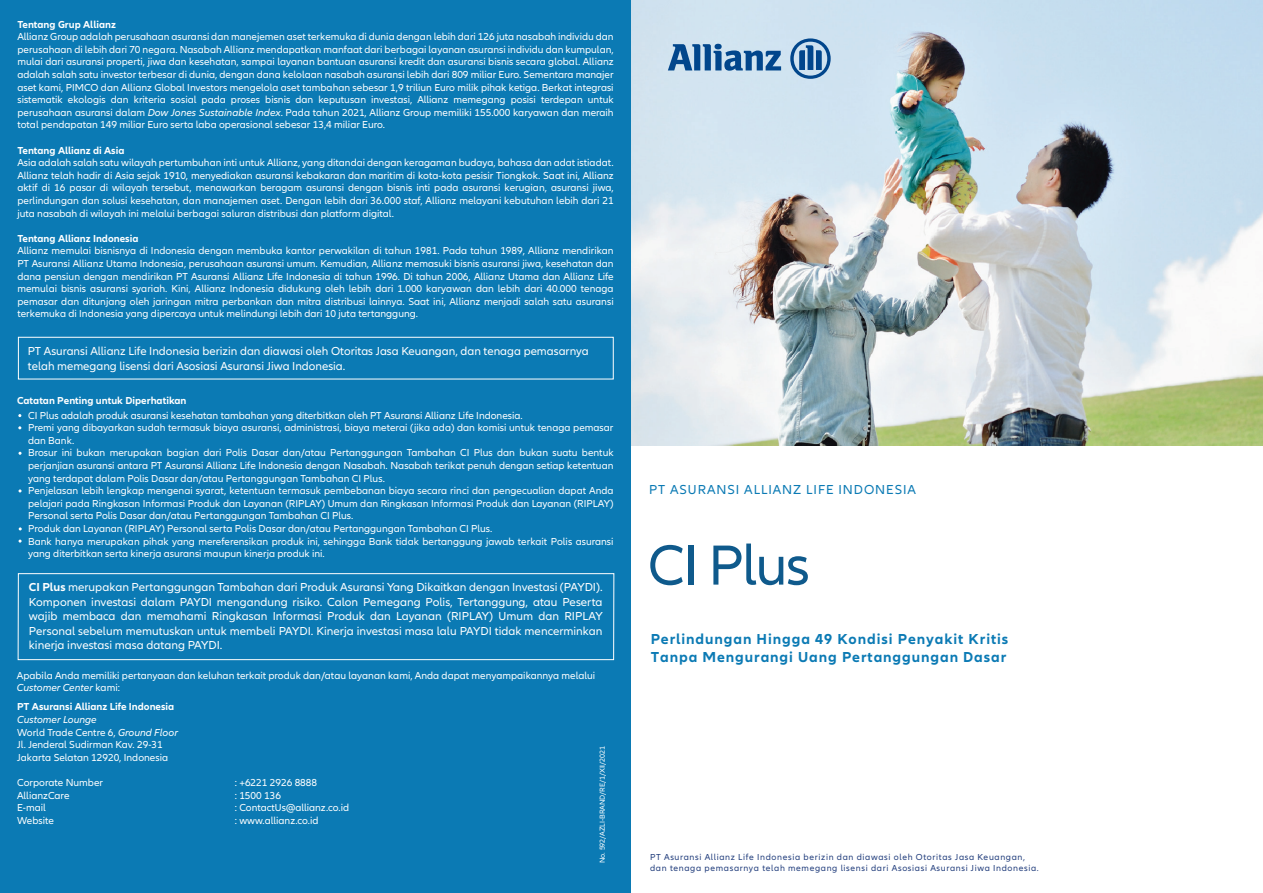
<style>
.page{position:relative;width:1263px;height:893px;background:#fff}
.page>*{position:absolute;margin:0;border:0;box-sizing:border-box;transform-origin:0 0}
.t1{font:58.5px "Allianz Neo";letter-spacing:-.025em;color:#0f5a8c}
.t2{font:700 15px/18px "Allianz Neo";letter-spacing:.06em;color:#0b7ab4}
.t3{font:13.5px "Allianz Neo";letter-spacing:.07em;color:#0b7ab4}
.t4{font:12px/14.4px "Allianz Neo";color:#fff}
.t5{font:10.5px/12.6px "Allianz Neo";color:#fff}
.t6{font:700 10.5px "Allianz Neo";color:#fff}
.t7{font:9px/10.8px "Allianz Neo";letter-spacing:.07em;color:#213d7c}
.t8{font:7.5px "Allianz Neo";letter-spacing:-.01em;color:#fff}
.s1{font-style:italic}
.s2{font-weight:700}
</style>
<div class="page">
<img style="left:630px;top:1px;width:633px;height:445px">
<svg style="left:668px;top:44px;width:113px;height:27px"></svg>
<svg style="left:790px;top:38px;width:41px;height:41px"></svg>
<div style="left:0;top:0;width:630px;height:893px;background:#0b7ab4"></div>
<div style="left:18px;top:337px;width:596px;height:42px;border:1px solid #fff"></div>
<div style="left:18px;top:573px;width:596px;height:87px;border:1px solid #fff"></div>
<p class="t6" style="left:17px;top:18px;width:100px">Tentang Grup Allianz</p>
<p class="t5" style="left:17px;top:31px;width:598px;text-align:justify">Allianz Group adalah perusahaan asuransi dan manejemen aset terkemuka di dunia dengan lebih dari 126 juta nasabah individu dan perusahaan di lebih dari 70 negara. Nasabah Allianz mendapatkan manfaat dari berbagai layanan asuransi individu dan kumpulan, mulai dari asuransi properti, jiwa dan kesehatan, sampai layanan bantuan asuransi kredit dan asuransi bisnis secara global. Allianz adalah salah satu investor terbesar di dunia, dengan dana kelolaan nasabah asuransi lebih dari 809 miliar Euro. Sementara manajer aset kami, PIMCO dan Allianz Global Investors mengelola aset tambahan sebesar 1,9 triliun Euro milik pihak ketiga. Berkat integrasi sistematik ekologis dan kriteria sosial pada proses bisnis dan keputusan investasi, Allianz memegang posisi terdepan untuk perusahaan asuransi dalam <span class="s1">Dow Jones Sustainable Index</span>. Pada tahun 2021, Allianz Group memiliki 155.000 karyawan dan meraih total pendapatan 149 miliar Euro serta laba operasional sebesar 13,4 miliar Euro.</p>
<p class="t6" style="left:17px;top:144px;width:109px">Tentang Allianz di Asia</p>
<p class="t5" style="left:17px;top:157px;width:598px;text-align:justify">Asia adalah salah satu wilayah pertumbuhan inti untuk Allianz, yang ditandai dengan keragaman budaya, bahasa dan adat istiadat.<br>Allianz telah hadir di Asia sejak 1910, menyediakan asuransi kebakaran dan maritim di kota-kota pesisir Tiongkok. Saat ini, Allianz aktif di 16 pasar di wilayah tersebut, menawarkan beragam asuransi dengan bisnis inti pada asuransi kerugian, asuransi jiwa, perlindungan dan solusi kesehatan, dan manajemen aset. Dengan lebih dari 36.000 staf, Allianz melayani kebutuhan lebih dari 21 juta nasabah di wilayah ini melalui berbagai saluran distribusi dan platform digital.</p>
<p class="t6" style="left:17px;top:232px;width:123px">Tentang Allianz Indonesia</p>
<p class="t5" style="left:17px;top:245px;width:598px;text-align:justify">Allianz memulai bisnisnya di Indonesia dengan membuka kantor perwakilan di tahun 1981. Pada tahun 1989, Allianz mendirikan PT Asuransi Allianz Utama Indonesia, perusahaan asuransi umum. Kemudian, Allianz memasuki bisnis asuransi jiwa, kesehatan dan dana pensiun dengan mendirikan PT Asuransi Allianz Life Indonesia di tahun 1996. Di tahun 2006, Allianz Utama dan Allianz Life memulai bisnis asuransi syariah. Kini, Allianz Indonesia didukung oleh lebih dari 1.000 karyawan dan lebih dari 40.000 tenaga pemasar dan ditunjang oleh jaringan mitra perbankan dan mitra distribusi lainnya. Saat ini, Allianz menjadi salah satu asuransi terkemuka di Indonesia yang dipercaya untuk melindungi lebih dari 10 juta tertanggung.</p>
<p class="t4" style="left:28px;top:344px;width:562px">PT Asuransi Allianz Life Indonesia berizin dan diawasi oleh Otoritas Jasa Keuangan, dan tenaga pemasarnya telah memegang lisensi dari Asosiasi Asuransi Jiwa Indonesia.</p>
<p class="t6" style="left:17px;top:395px;width:171px">Catatan Penting untuk Diperhatikan</p>
<p class="t5" style="left:28px;top:409px;width:587px">CI Plus adalah produk asuransi kesehatan tambahan yang diterbitkan oleh PT Asuransi Allianz Life Indonesia.<br>Premi yang dibayarkan sudah termasuk biaya asuransi, administrasi, biaya meterai (jika ada) dan komisi untuk tenaga pemasar dan Bank.<br>Brosur ini bukan merupakan bagian dari Polis Dasar dan/atau Pertanggungan Tambahan CI Plus dan bukan suatu bentuk perjanjian asuransi antara PT Asuransi Allianz Life Indonesia dengan Nasabah. Nasabah terikat penuh dengan setiap ketentuan yang terdapat dalam Polis Dasar dan/atau Pertanggungan Tambahan CI Plus.<br>Penjelasan lebih lengkap mengenai syarat, ketentuan termasuk pembebanan biaya secara rinci dan pengecualian dapat Anda pelajari pada Ringkasan Informasi Produk dan Layanan (RIPLAY) Umum dan Ringkasan Informasi Produk dan Layanan (RIPLAY)<br>Personal serta Polis Dasar dan/atau Pertanggungan Tambahan CI Plus.<br>Produk dan Layanan (RIPLAY) Personal serta Polis Dasar dan/atau Pertanggungan Tambahan CI Plus.<br>Bank hanya merupakan pihak yang mereferensikan produk ini, sehingga Bank tidak bertanggung jawab terkait Polis asuransi yang diterbitkan serta kinerja asuransi maupun kinerja produk ini.</p>
<p class="t4" style="left:29px;top:580px;width:575px;text-align:justify"><span class="s2">CI Plus</span> merupakan Pertanggungan Tambahan dari Produk Asuransi Yang Dikaitkan dengan Investasi (PAYDI).<br>Komponen investasi dalam PAYDI mengandung risiko. Calon Pemegang Polis, Tertanggung, atau Peserta wajib membaca dan memahami Ringkasan Informasi Produk dan Layanan (RIPLAY) Umum dan RIPLAY Personal sebelum memutuskan untuk membeli PAYDI. Kinerja investasi masa lalu PAYDI tidak mencerminkan kinerja investasi masa datang PAYDI.</p>
<p class="t5" style="left:17px;top:669px;width:580px">Apabila Anda memiliki pertanyaan dan keluhan terkait produk dan/atau layanan kami, Anda dapat menyampaikannya melalui<br><span class="s1">Customer Center</span> kami:</p>
<p class="t6" style="left:17px;top:701px;width:159px">PT Asuransi Allianz Life Indonesia</p>
<p class="t5" style="left:17px;top:713px;width:162px"><span class="s1">Customer Lounge<br></span>World Trade Centre 6, <span class="s1">Ground Floor<br></span>Jl. Jenderal Sudirman Kav. 29-31<br>Jakarta Selatan 12920, Indonesia</p>
<p class="t5" style="left:17px;top:776px;width:88px">Corporate Number</p>
<p class="t5" style="left:235px;top:776px;width:84px">: +6221 2926 8888</p>
<p class="t5" style="left:17px;top:789px;width:54px">AllianzCare</p>
<p class="t5" style="left:235px;top:789px;width:48px">: 1500 136</p>
<p class="t5" style="left:17px;top:802px;width:30px">E-mail</p>
<p class="t5" style="left:235px;top:802px;width:116px">: ContactUs@allianz.co.id</p>
<p class="t5" style="left:17px;top:814px;width:38px">Website</p>
<p class="t5" style="left:235px;top:814px;width:85px">: www.allianz.co.id</p>
<p class="t8" style="left:598px;top:863px;width:119px;rotate:-90deg">No. 592/AZLI-BRAND/RE/1/XII/2021</p>
<p class="t3" style="left:649px;top:482px;width:268px">PT ASURANSI ALLIANZ LIFE INDONESIA</p>
<h1 class="t1" style="left:648px;top:532px;width:164px">CI Plus</h1>
<h2 class="t2" style="left:651px;top:630px;width:359px">Perlindungan Hingga 49 Kondisi Penyakit Kritis<br>Tanpa Mengurangi Uang Pertanggungan Dasar</h2>
<p class="t7" style="left:650px;top:851px;width:390px">PT Asuransi Allianz Life Indonesia berizin dan diawasi oleh Otoritas Jasa Keuangan, dan tenaga pemasarnya telah memegang lisensi dari Asosiasi Asuransi Jiwa Indonesia.</p>
</div>
